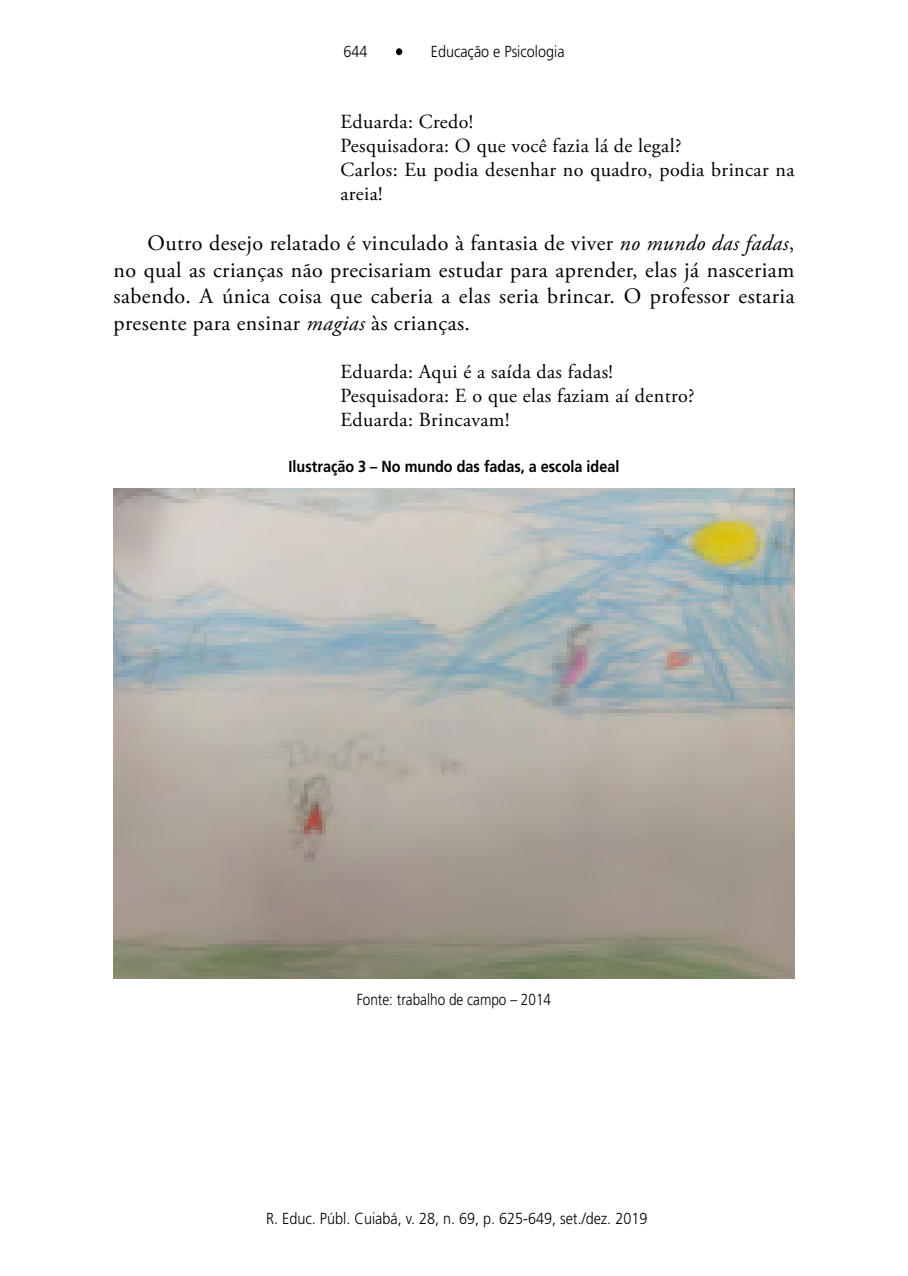
<style>
.page{position:relative;width:908px;height:1276px;background:#fff}
.page>*{position:absolute;margin:0;border:0;box-sizing:border-box;transform-origin:0 0}
._00_CORPO_Texto_EDUC{font:22px/26.4px "Adobe Garamond Pro";letter-spacing:.02em;color:#000;text-align:justify}
._00_Citacao_EDUCA{font:20px/24px "Adobe Garamond Pro";letter-spacing:.02em;color:#000}
._04_LEGENDA_EDUCA{font:300 16px "Frutiger LT Std";color:#000;scale:.9 1}
._03_TABELA_TÍTULO{font:700 16px "Frutiger LT Std";color:#000;scale:.9 1}
._04_LEGENDA_EDUCA-2{font:300 16px "Frutiger LT Std";color:#000;scale:.85 1}
.s1{font-style:italic}
</style>
<div class="page">
<div style="left:396px;top:48px;width:6px;height:7px;border:1px solid #000;border-radius:50%"></div>
<img style="left:113px;top:489px;width:681px;height:489px">
<p class="_04_LEGENDA_EDUCA" style="left:343px;top:43px;width:28px">644</p>
<p class="_04_LEGENDA_EDUCA" style="left:395px;top:43px;width:189px">• Educação e Psicologia</p>
<p class="_00_Citacao_EDUCA" style="left:340px;top:110px;width:134px">Eduarda: Credo!</p>
<p class="_00_Citacao_EDUCA" style="left:340px;top:134px;width:342px">Pesquisadora: O que você fazia lá de legal?</p>
<p class="_00_Citacao_EDUCA" style="left:340px;top:158px;width:455px">Carlos: Eu podia desenhar no quadro, podia brincar na areia!</p>
<p class="_00_CORPO_Texto_EDUC" style="left:113px;top:231px;width:682px;text-indent:34px">Outro desejo relatado é vinculado à fantasia de viver <span class="s1">no mundo das fadas</span>, no qual as crianças não precisariam estudar para aprender, elas já nasceriam sabendo. A única coisa que caberia a elas seria brincar. O professor estaria presente para ensinar <span class="s1">magias</span> às crianças.</p>
<p class="_00_Citacao_EDUCA" style="left:340px;top:360px;width:274px">Eduarda: Aqui é a saída das fadas!</p>
<p class="_00_Citacao_EDUCA" style="left:340px;top:384px;width:355px">Pesquisadora: E o que elas faziam aí dentro?</p>
<p class="_00_Citacao_EDUCA" style="left:340px;top:408px;width:170px">Eduarda: Brincavam!</p>
<p class="_03_TABELA_TÍTULO" style="left:288px;top:457px;width:369px">Ilustração 3 – No mundo das fadas, a escola ideal</p>
<p class="_04_LEGENDA_EDUCA-2" style="left:356px;top:990px;width:230px">Fonte: trabalho de campo – 2014</p>
<p class="_04_LEGENDA_EDUCA" style="left:266px;top:1210px;width:425px">R. Educ. Públ. Cuiabá, v. 28, n. 69, p. 625-649, set./dez. 2019</p>
</div>
